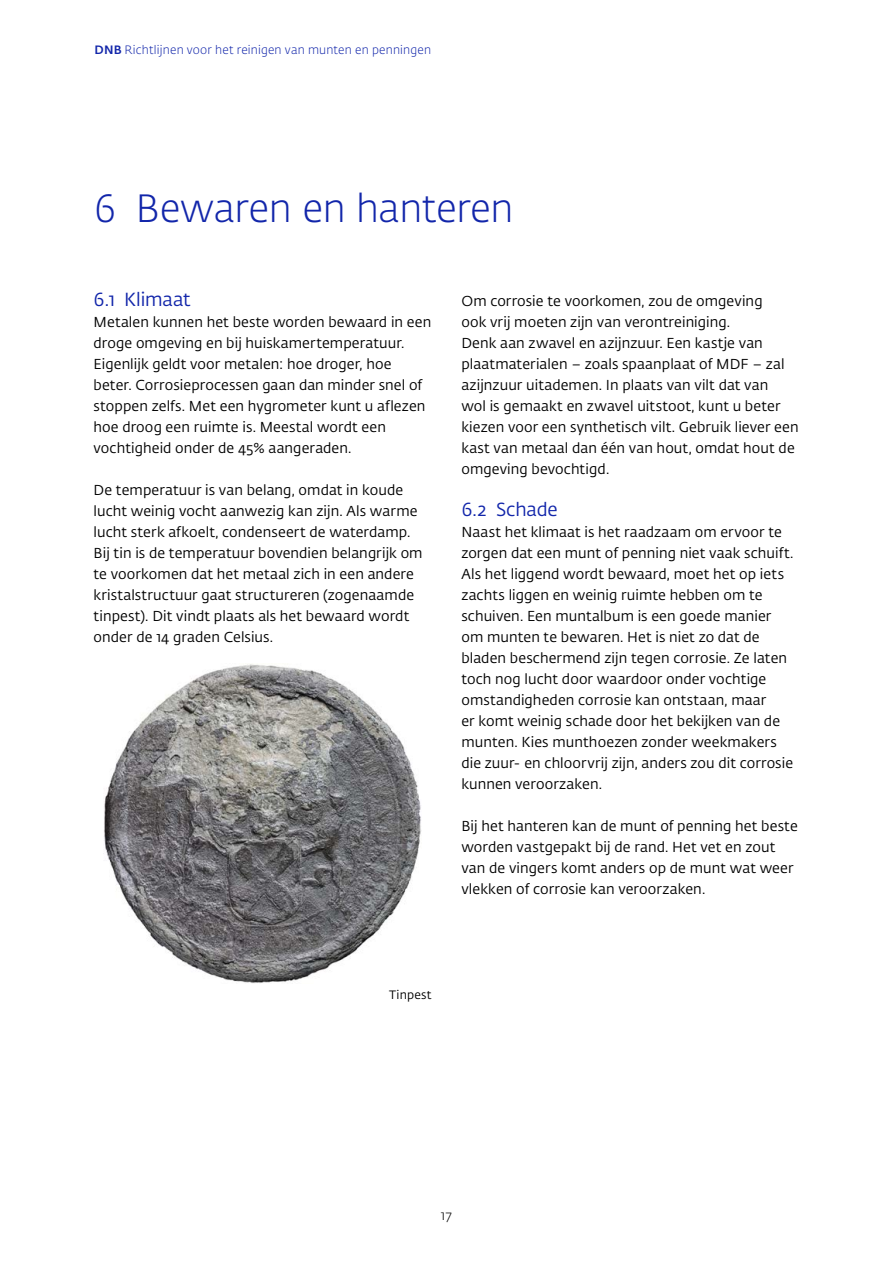
<style>
.page{position:relative;width:893px;height:1263px;background:#fff}
.page>*{position:absolute;margin:0;border:0;box-sizing:border-box;transform-origin:0 0}
.t1{font:300 39px "DNB Fedra";letter-spacing:-.01em;color:#1226aa}
.t2{font:18.75px "DNB Fedra";letter-spacing:-.01em;color:#1226aa}
.t3{font:14.25px/21px "DNB Fedra";letter-spacing:.005em;color:#000}
.t4{font:300 13.5px "DNB Fedra";color:#000}
.t5{font:300 12px "DNB Fedra";letter-spacing:.015em;color:#1226aa}
.t6{font:12px "DNB Fedra";letter-spacing:.02em;color:#000}
.s1{font-weight:500}
</style>
<div class="page">
<img style="left:104px;top:664px;width:317px;height:319px">
<p class="t5" style="left:95px;top:43px;width:338px"><span class="s1">DNB</span> Richtlijnen voor het reinigen van munten en penningen</p>
<h1 class="t1" style="left:95px;top:185px;width:420px">6 Bewaren en hanteren</h1>
<h2 class="t2" style="left:94px;top:288px;width:99px">6.1 Klimaat</h2>
<p class="t3" style="left:94px;top:312px;width:339px">Metalen kunnen het beste worden bewaard in een droge omgeving en bij huiskamertemperatuur.<br>Eigenlijk geldt voor metalen: hoe droger, hoe beter. Corrosieprocessen gaan dan minder snel of stoppen zelfs. Met een hygrometer kunt u aflezen hoe droog een ruimte is. Meestal wordt een vochtigheid onder de 45% aangeraden.</p>
<p class="t3" style="left:94px;top:480px;width:331px">De temperatuur is van belang, omdat in koude lucht weinig vocht aanwezig kan zijn. Als warme lucht sterk afkoelt, condenseert de waterdamp.<br>Bij tin is de temperatuur bovendien belangrijk om te voorkomen dat het metaal zich in een andere kristalstructuur gaat structureren (zogenaamde tinpest). Dit vindt plaats als het bewaard wordt onder de 14 graden Celsius.</p>
<p class="t3" style="left:461px;top:291px;width:339px">Om corrosie te voorkomen, zou de omgeving<br>ook vrij moeten zijn van verontreiniging.<br>Denk aan zwavel en azijnzuur. Een kastje van plaatmaterialen – zoals spaanplaat of MDF – zal azijnzuur uitademen. In plaats van vilt dat van<br>wol is gemaakt en zwavel uitstoot, kunt u beter kiezen voor een synthetisch vilt. Gebruik liever een kast van metaal dan één van hout, omdat hout de omgeving bevochtigd.</p>
<h2 class="t2" style="left:461px;top:498px;width:98px">6.2 Schade</h2>
<p class="t3" style="left:461px;top:522px;width:333px">Naast het klimaat is het raadzaam om ervoor te zorgen dat een munt of penning niet vaak schuift.<br>Als het liggend wordt bewaard, moet het op iets zachts liggen en weinig ruimte hebben om te schuiven. Een muntalbum is een goede manier om munten te bewaren. Het is niet zo dat de bladen beschermend zijn tegen corrosie. Ze laten toch nog lucht door waardoor onder vochtige omstandigheden corrosie kan ontstaan, maar<br>er komt weinig schade door het bekijken van de munten. Kies munthoezen zonder weekmakers die zuur- en chloorvrij zijn, anders zou dit corrosie kunnen veroorzaken.</p>
<p class="t3" style="left:461px;top:816px;width:338px">Bij het hanteren kan de munt of penning het beste worden vastgepakt bij de rand. Het vet en zout van de vingers komt anders op de munt wat weer vlekken of corrosie kan veroorzaken.</p>
<p class="t6" style="left:389px;top:988px;width:44px">Tinpest</p>
<p class="t4" style="left:441px;top:1207px;width:13px">17</p>
</div>
